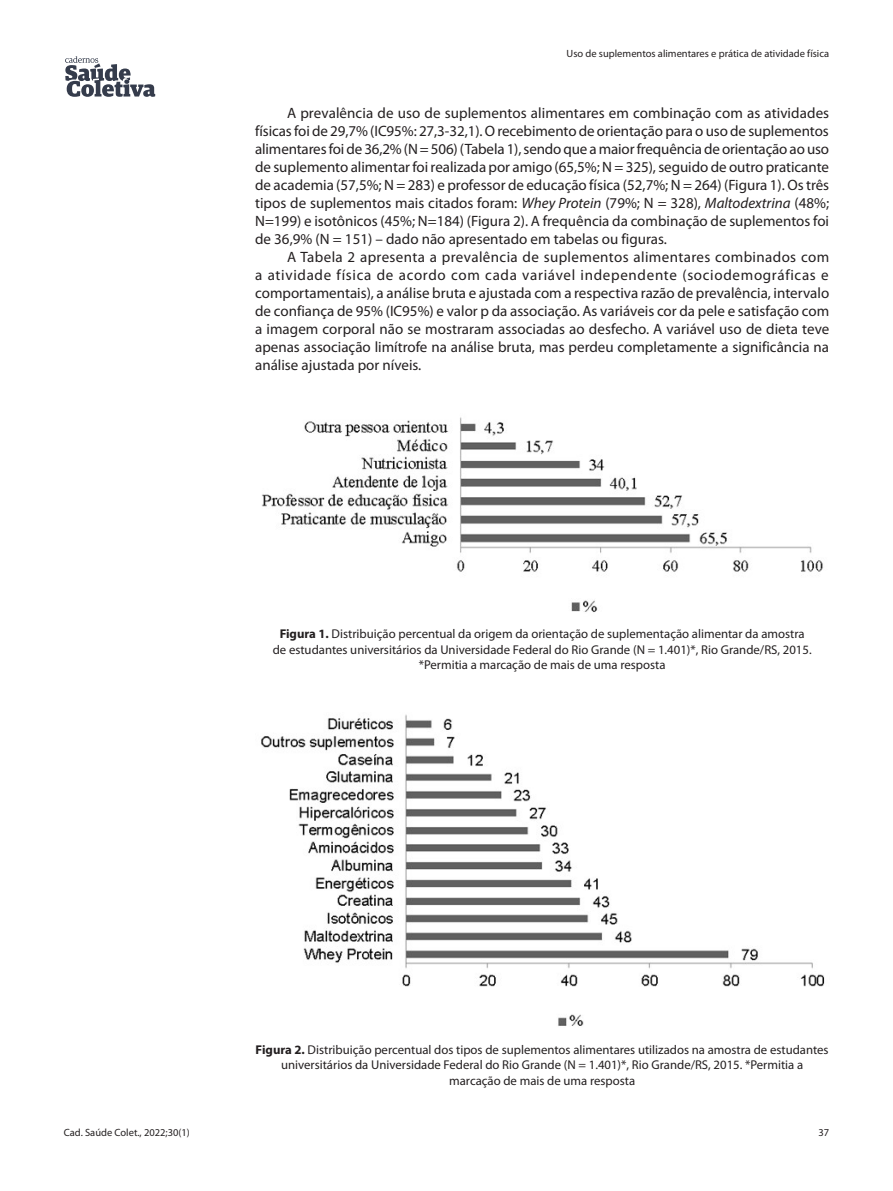
<style>
.page{position:relative;width:893px;height:1191px;background:#fff}
.page>*{position:absolute;margin:0;border:0;box-sizing:border-box;transform-origin:0 0}
.Paragraph{font:15px/18px "Myriad Pro";color:#231f20;text-align:justify}
.FigureCaption{font:12.75px/15.3px "Myriad Pro";color:#231f20;text-align:center}
.t1{font:10.5px "Myriad Pro";color:#231f20}
.s1{font-style:italic}
.s2{font-weight:700}
</style>
<div class="page">
<svg style="left:65px;top:56px;width:90px;height:41px"></svg>
<img style="left:261px;top:714px;width:564px;height:312px">
<img style="left:262px;top:417px;width:561px;height:195px">
<p class="t1" style="left:567px;top:47px;width:264px">Uso de suplementos alimentares e prática de atividade física</p>
<p class="Paragraph" style="left:255px;top:103px;width:576px;text-indent:32px">A prevalência de uso de suplementos alimentares em combinação com as atividades físicas foi de 29,7% (IC95%: 27,3-32,1). O recebimento de orientação para o uso de suplementos alimentares foi de 36,2% (N = 506) (Tabela 1), sendo que a maior frequência de orientação ao uso de suplemento alimentar foi realizada por amigo (65,5%; N = 325), seguido de outro praticante de academia (57,5%; N = 283) e professor de educação física (52,7%; N = 264) (Figura 1). Os três tipos de suplementos mais citados foram: <span class="s1">Whey Protein</span> (79%; N = 328), <span class="s1">Maltodextrina</span> (48%; N=199) e isotônicos (45%; N=184) (Figura 2). A frequência da combinação de suplementos foi de 36,9% (N = 151) – dado não apresentado em tabelas ou figuras.</p>
<p class="Paragraph" style="left:255px;top:247px;width:576px;text-indent:32px">A Tabela 2 apresenta a prevalência de suplementos alimentares combinados com a atividade física de acordo com cada variável independente (sociodemográficas e comportamentais), a análise bruta e ajustada com a respectiva razão de prevalência, intervalo de confiança de 95% (IC95%) e valor p da associação. As variáveis cor da pele e satisfação com a imagem corporal não se mostraram associadas ao desfecho. A variável uso de dieta teve apenas associação limítrofe na análise bruta, mas perdeu completamente a significância na análise ajustada por níveis.</p>
<p class="FigureCaption" style="left:273px;top:626px;width:540px"><span class="s2">Figura 1.</span> Distribuição percentual da origem da orientação de suplementação alimentar da amostra de estudantes universitários da Universidade Federal do Rio Grande (N = 1.401)*, Rio Grande/RS, 2015. *Permitia a marcação de mais de uma resposta</p>
<p class="t1" style="left:64px;top:1125px;width:128px">Cad. Saúde Colet., 2022;30(1)</p>
<p class="FigureCaption" style="left:256px;top:1042px;width:574px"><span class="s2">Figura 2.</span> Distribuição percentual dos tipos de suplementos alimentares utilizados na amostra de estudantes universitários da Universidade Federal do Rio Grande (N = 1.401)*, Rio Grande/RS, 2015. *Permitia a marcação de mais de uma resposta</p>
</div>
